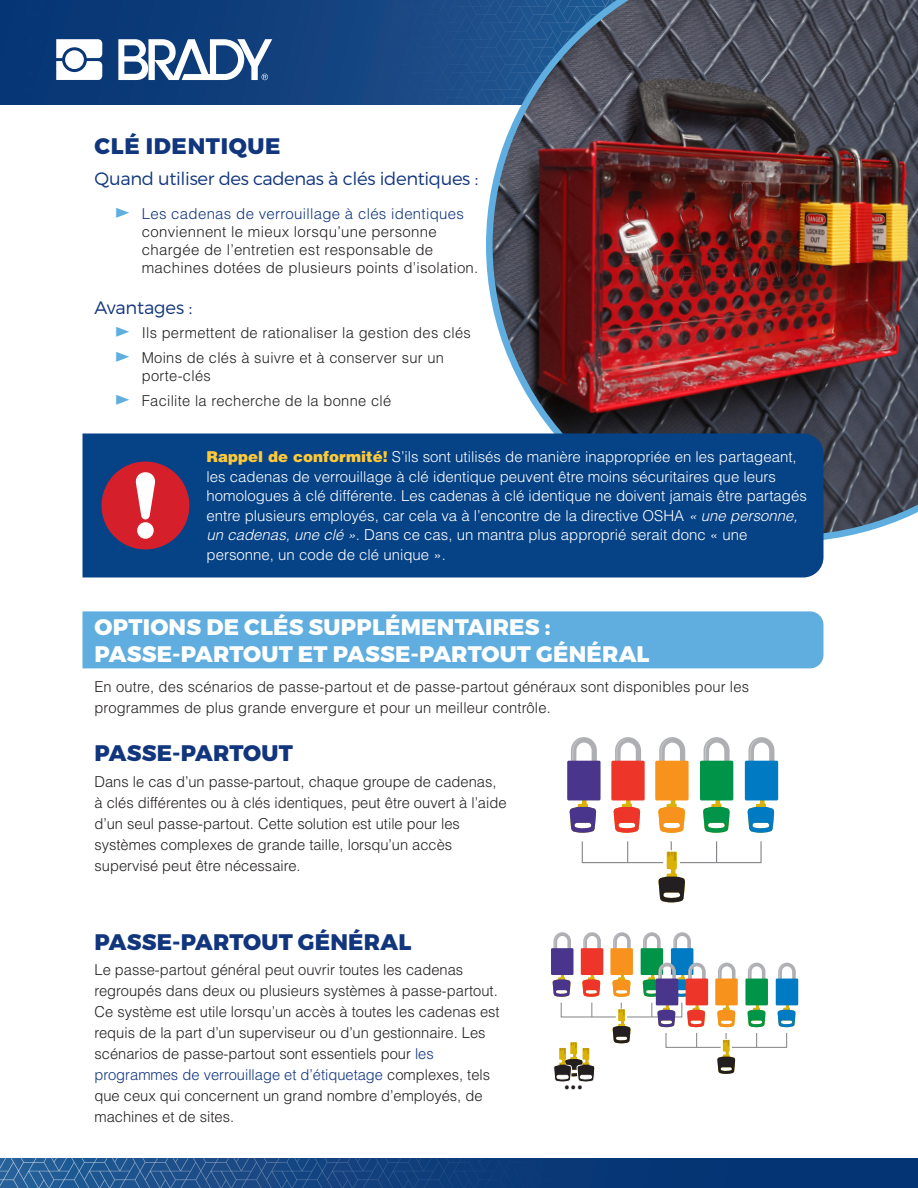
<style>
.page{position:relative;width:918px;height:1188px;background:#fff}
.page>*{position:absolute;margin:0;border:0;box-sizing:border-box;transform-origin:0 0}
.t1{font:31.65px "Myriad Pro";color:#231f20}
.t2{font:800 22.5px "Montserrat";letter-spacing:.01em;color:#fff}
.t3{font:800 22.5px "Montserrat";letter-spacing:.01em;color:#11367e}
.t4{font:800 22.5px "Montserrat";letter-spacing:.03em;color:#11367e}
.t5{font:300 18px "Montserrat";letter-spacing:-.02em;color:#11367e}
.t6{font:300 15px/21px "Helvetica LT Std";color:#231f20}
.t7{font:300 15px/19.5px "Helvetica LT Std";color:#fff}
.t8{font:300 15px/18px "Helvetica LT Std";letter-spacing:.02em;color:#231f20}
.s1{color:#11367e}
.s2{font-weight:900;color:#ffc938}
.s3{font-style:italic}
</style>
<div class="page">
<div style="left:0;top:0;width:918px;height:104px;background:#063775"></div>
<img style="left:0;top:1158px;width:918px;height:30px">
<img style="left:102px;top:0;width:384px;height:104px">
<svg style="left:56px;top:39px;width:46px;height:41px;background:#d3dbe6"></svg>
<div style="left:65px;top:50px;width:19px;height:19px;background:#fff;border-radius:50%"></div>
<svg style="left:118px;top:39px;width:154px;height:41px"></svg>
<div style="left:82px;top:611px;width:742px;height:57px;background:#60aee0"></div>
<img style="left:486px;top:0;width:432px;height:540px">
<svg style="left:747px;top:800px;width:27px;height:33px"></svg>
<svg style="left:702px;top:800px;width:28px;height:33px"></svg>
<svg style="left:658px;top:800px;width:27px;height:33px"></svg>
<svg style="left:613px;top:800px;width:27px;height:33px"></svg>
<svg style="left:569px;top:800px;width:27px;height:33px"></svg>
<svg style="left:571px;top:737px;width:26px;height:24px"></svg>
<svg style="left:615px;top:737px;width:26px;height:24px"></svg>
<svg style="left:659px;top:737px;width:26px;height:24px"></svg>
<svg style="left:704px;top:737px;width:26px;height:24px"></svg>
<svg style="left:748px;top:737px;width:26px;height:24px"></svg>
<div style="left:745px;top:761px;width:33px;height:39px;background:#007ac2;border-radius:2px"></div>
<div style="left:700px;top:761px;width:33px;height:39px;background:#009449;border-radius:2px"></div>
<div style="left:655px;top:761px;width:34px;height:39px;background:#f7931d;border-radius:2px"></div>
<div style="left:611px;top:761px;width:34px;height:39px;background:#ee3529;border-radius:2px"></div>
<div style="left:567px;top:761px;width:34px;height:39px;background:#49358c;border-radius:2px"></div>
<svg style="left:581px;top:841px;width:181px;height:61px"></svg>
<svg style="left:553px;top:932px;width:18px;height:16px"></svg>
<svg style="left:583px;top:932px;width:18px;height:16px"></svg>
<svg style="left:613px;top:932px;width:18px;height:16px"></svg>
<svg style="left:643px;top:932px;width:18px;height:16px"></svg>
<svg style="left:673px;top:932px;width:18px;height:16px"></svg>
<div style="left:671px;top:948px;width:22px;height:27px;background:#007ac2"></div>
<div style="left:641px;top:948px;width:22px;height:27px;background:#009449"></div>
<div style="left:610px;top:948px;width:23px;height:27px;background:#f7931d"></div>
<div style="left:581px;top:948px;width:22px;height:27px;background:#ee3529"></div>
<div style="left:551px;top:948px;width:23px;height:27px;background:#49358c"></div>
<div style="left:776px;top:979px;width:22px;height:26px;background:#007ac2"></div>
<svg style="left:552px;top:963px;width:244px;height:119px"></svg>
<div style="left:82px;top:434px;width:742px;height:144px;background:#054286"></div>
<div style="left:102px;top:462px;width:87px;height:87px;background:#d5202b;border-radius:50%"></div>
<div style="left:137px;top:522px;width:17px;height:17px;background:#fff;border-radius:50%"></div>
<svg style="left:135px;top:472px;width:21px;height:47px"></svg>
<p class="t4" style="left:95px;top:132px;width:187px">CLÉ IDENTIQUE</p>
<p class="t5" style="left:94px;top:168px;width:385px">Quand utiliser des cadenas à clés identiques :</p>
<p class="t8" style="left:142px;top:205px;width:338px"><span class="s1">Les cadenas de verrouillage à clés identiques </span>conviennent le mieux lorsqu’une personne chargée de l’entretien est responsable de machines dotées de plusieurs points d’isolation.</p>
<p class="t5" style="left:94px;top:296px;width:99px">Avantages :</p>
<p class="t8" style="left:142px;top:324px;width:331px">Ils permettent de rationaliser la gestion des clés</p>
<p class="t8" style="left:142px;top:349px;width:304px">Moins de clés à suivre et à conserver sur un porte-clés</p>
<p class="t8" style="left:142px;top:391px;width:251px">Facilite la recherche de la bonne clé</p>
<p class="t7" style="left:207px;top:447px;width:602px"><span class="s2">Rappel de conformité!</span> S’ils sont utilisés de manière inappropriée en les partageant, les cadenas de verrouillage à clé identique peuvent être moins sécuritaires que leurs homologues à clé différente. Les cadenas à clé identique ne doivent jamais être partagés entre plusieurs employés, car cela va à l’encontre de la directive OSHA <span class="s3">« une personne, un cadenas, une clé »</span>. Dans ce cas, un mantra plus approprié serait donc « une personne, un code de clé unique ».</p>
<p class="t2" style="left:95px;top:613px;width:457px">OPTIONS DE CLÉS SUPPLÉMENTAIRES :</p>
<p class="t2" style="left:95px;top:640px;width:556px">PASSE-PARTOUT ET PASSE-PARTOUT GÉNÉRAL</p>
<p class="t6" style="left:94px;top:676px;width:656px">En outre, des scénarios de passe-partout et de passe-partout généraux sont disponibles pour les</p>
<p class="t6" style="left:94px;top:697px;width:458px">programmes de plus grande envergure et pour un meilleur contrôle.</p>
<p class="t3" style="left:95px;top:739px;width:200px">PASSE-PARTOUT</p>
<p class="t6" style="left:94px;top:771px;width:414px">Dans le cas d’un passe-partout, chaque groupe de cadenas, à clés différentes ou à clés identiques, peut être ouvert à l’aide d’un seul passe-partout. Cette solution est utile pour les</p>
<p class="t6" style="left:94px;top:834px;width:359px">systèmes complexes de grande taille, lorsqu’un accès</p>
<p class="t6" style="left:94px;top:855px;width:208px">supervisé peut être nécessaire.</p>
<p class="t3" style="left:95px;top:928px;width:318px">PASSE-PARTOUT GÉNÉRAL</p>
<p class="t6" style="left:94px;top:960px;width:407px">Le passe-partout général peut ouvrir toutes les cadenas regroupés dans deux ou plusieurs systèmes à passe-partout.<br>Ce système est utile lorsqu’un accès à toutes les cadenas est requis de la part d’un superviseur ou d’un gestionnaire. Les scénarios de passe-partout sont essentiels pour <span class="s1">les</span></p>
<p class="t6" style="left:94px;top:1065px;width:397px"><span class="s1">programmes de verrouillage et d’étiquetage</span> complexes, tels que ceux qui concernent un grand nombre d’employés, de machines et de sites.</p>
<p class="t1" style="left:563px;top:1059px;width:21px">...</p>
</div>
